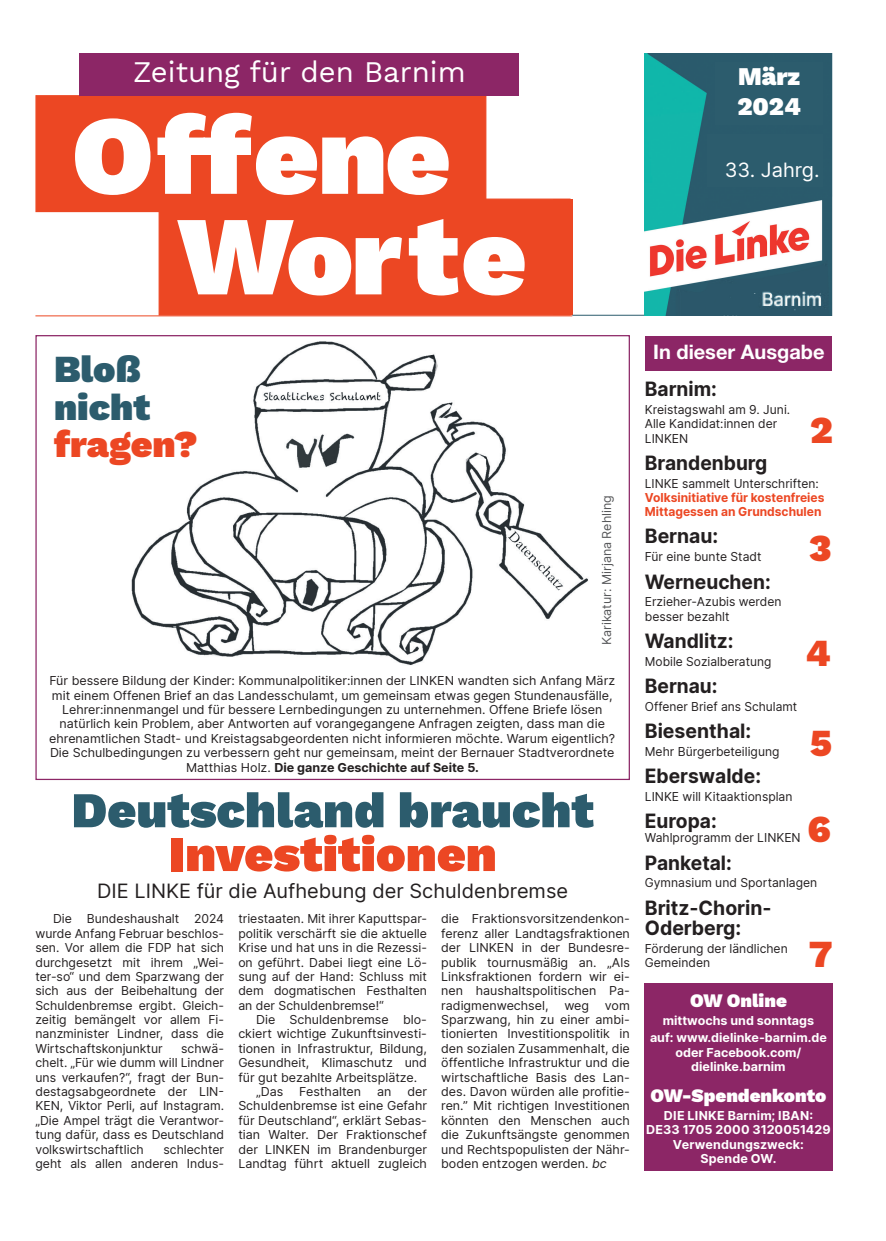
<style>
.page{position:relative;width:886px;height:1241px;background:#fff}
.page>*{position:absolute;margin:0;border:0;box-sizing:border-box;transform-origin:0 0}
.t1{font:900 112.5px "Work Sans";letter-spacing:.005em;color:#fff}
.t2{font:900 50px "Work Sans";color:#2c5c6d}
.t3{font:900 50px "Work Sans";color:#ec4723}
.t4{font:900 37.5px "Work Sans";color:#ec4723}
.t5{font:900 37.5px/37.5px "Work Sans";color:#2c5c6d}
.t6{font:29.38px "Work Sans";color:#fff}
.t7{font:900 25px/29.4px "Work Sans";color:#fff}
.t8{font:700 20px "Inter";color:#231f20;scale:.96 1}
.t9{font:700 20px/20px "Inter";color:#231f20}
.t10{font:20px "Inter";color:#231f20}
.t11{font:700 20px "Helvetica Neue LT Std";color:#fff}
.t12{font:20px "Inter";color:#fff}
.t13{font:900 18.75px "Work Sans";color:#fff}
.t14{font:12.5px/14.4px "Inter";color:#231f20;text-align:justify}
.t15{font:700 12.5px/14.4px "Inter";color:#fff;text-align:center}
.t16{font:12.5px "Inter";color:#231f20;scale:.96 1}
.t17{font:700 12.5px/14.4px "Inter";color:#ec4723;scale:.96 1}
.t18{font:12.5px "Inter";color:#57585a}
.s1{font-weight:700}
.s2{font-style:italic}
</style>
<div class="page">
<div style="left:159px;top:198px;width:411px;height:117px;background:#ec4723"></div>
<div style="left:35px;top:95px;width:451px;height:117px;background:#ec4723"></div>
<div style="left:80px;top:53px;width:439px;height:43px;background:#8c2666"></div>
<div style="left:553px;top:199px;width:20px;height:116px;background:#ec4723"></div>
<hr style="left:35px;top:315px;width:537px;height:1px;background:#ec4723">
<hr style="left:572px;top:315px;width:261px;height:1px;background:#2c5c6d">
<img style="left:644px;top:53px;width:189px;height:263px">
<div style="left:707px;top:135px;width:116px;height:52px;background:#2c5c6d"></div>
<div style="left:715px;top:62px;width:108px;height:63px;background:#2c5c6d"></div>
<img style="left:131px;top:341px;width:457px;height:324px">
<div style="left:645px;top:335px;width:187px;height:35px;background:#8c2666"></div>
<div style="left:644px;top:982px;width:189px;height:187px;background:#8c2666"></div>
<h3 class="t6" style="left:133px;top:49px;width:334px">Zeitung für den Barnim</h3>
<h1 class="t1" style="left:72px;top:69px;width:380px">Offene</h1>
<h1 class="t1" style="left:178px;top:170px;width:350px">W orte</h1>
<h3 class="t7" style="left:737px;top:61px;width:65px">März<br>2024</h3>
<h3 class="t12" style="left:725px;top:155px;width:96px">33. Jahrg.</h3>
<h3 class="t5" style="left:54px;top:349px;width:98px">Bloß nicht</h3>
<h3 class="t4" style="left:54px;top:416px;width:145px">fragen?</h3>
<p class="t18" style="left:597px;top:645px;width:152px;rotate:-90deg">Karikatur: Mirjana Rehling</p>
<p class="t14" style="left:49px;top:673px;width:567px;text-align:center">Für bessere Bildung der Kinder: Kommunalpolitiker:innen der LINKEN wandten sich Anfang März mit einem Offenen Brief an das Landesschulamt, um gemeinsam etwas gegen Stundenausfälle, Lehrer:innenmangel und für bessere Lernbedingungen zu unternehmen. Offene Briefe lösen natürlich kein Problem, aber Antworten auf vorangegangene Anfragen zeigten, dass man die ehrenamtlichen Stadt- und Kreistagsabgeordenten nicht informieren möchte. Warum eigentlich?<br>Die Schulbedingungen zu verbessern geht nur gemeinsam, meint der Bernauer Stadtverordnete Matthias Holz. <span class="s1">Die ganze Geschichte auf Seite 5.</span></p>
<h2 class="t2" style="left:71px;top:771px;width:524px">Deutschland braucht</h2>
<h2 class="t3" style="left:169px;top:815px;width:330px">Investitionen</h2>
<h3 class="t10" style="left:97px;top:876px;width:472px">DIE LINKE für die Aufhebung der Schuldenbremse</h3>
<p class="t14" style="left:35px;top:911px;width:190px;text-indent:18px">Die Bundeshaushalt 2024 wurde Anfang Februar beschlos&shy;sen. Vor allem die FDP hat sich durchgesetzt mit ihrem „Wei&shy;ter-so“ und dem Sparzwang der sich aus der Beibehaltung der Schuldenbremse ergibt. Gleich&shy;zeitig bemängelt vor allem Fi&shy;nanzminister Lindner, dass die Wirtschaftskonjunktur</p>
<p class="t14" style="left:238px;top:911px;width:190px">triestaaten. Mit ihrer Kaputtspar&shy;politik verschärft sie die aktuelle Krise und hat uns in die Rezessi&shy;on geführt. Dabei liegt eine Lö&shy;sung auf der Hand: Schluss mit dem dogmatischen Festhalten an der Schuldenbremse!“</p>
<p class="t14" style="left:256px;top:1011px;width:172px">Die Schuldenbremse blo-</p>
<p class="t14" style="left:238px;top:1026px;width:190px">ckiert wichtige Zukunftsinvesti-</p>
<p class="t14" style="left:238px;top:1040px;width:190px">tionen in Infrastruktur, Bildung,</p>
<p class="t14" style="left:238px;top:1054px;width:190px">Gesundheit, Klimaschutz und</p>
<p class="t14" style="left:238px;top:1069px;width:180px">für gut bezahlte Arbeitsplätze.</p>
<p class="t14" style="left:256px;top:1083px;width:29px">„Das</p>
<p class="t14" style="left:299px;top:1083px;width:63px">Festhalten</p>
<p class="t14" style="left:377px;top:1083px;width:16px">an</p>
<p class="t14" style="left:441px;top:911px;width:190px">die Fraktionsvorsitzendenkon&shy;ferenz aller Landtagsfraktionen der LINKEN in der Bundesre&shy;publik tournusmäßig an. „Als Linksfraktionen fordern wir ei&shy;nen haushaltspolitischen Pa&shy;radigmenwechsel,</p>
<p class="t14" style="left:441px;top:997px;width:190px;text-indent:164px">vom Sparzwang, hin zu einer ambi&shy;tionierten Investitionspolitik in den sozialen Zusammenhalt, die öffentliche Infrastruktur und die wirtschaftliche Basis des Lan&shy;des. Davon würden alle profitie&shy;ren.” Mit richtigen Investitionen könnten den Menschen auch die Zukunftsängste genommen und Rechtspopulisten der Nähr&shy;boden entzogen werden. <span class="s2">bc</span></p>
<p class="t14" style="left:564px;top:997px;width:26px">weg</p>
<p class="t14" style="left:35px;top:1040px;width:190px;text-indent:146px">schwä&shy;chelt. „Für wie dumm will Lindner uns verkaufen?“, fragt der Bun&shy;destagsabgeordnete der LIN-KEN, Viktor Perli, auf Instagram. „Die Ampel trägt die Verantwor&shy;tung dafür, dass es Deutschland volkswirtschaftlich</p>
<p class="t14" style="left:238px;top:1083px;width:190px;text-indent:169px">der Schuldenbremse ist eine Gefahr für Deutschland“, erklärt Sebas&shy;tian Walter. Der Fraktionschef der LINKEN im Brandenburger Landtag führt aktuell zugleich</p>
<p class="t14" style="left:35px;top:1141px;width:190px;text-align:right">schlechter<br>geht als allen anderen Indus-</p>
<h3 class="t11" style="left:653px;top:340px;width:173px">In dieser Ausgabe</h3>
<h3 class="t8" style="left:645px;top:373px;width:77px">Barnim:</h3>
<p class="t14" style="left:645px;top:402px;width:147px;text-align:left">Kreistagswahl am 9. Juni.<br>Alle Kandidat:innen der<br>LINKEN</p>
<h3 class="t4" style="left:810px;top:401px;width:24px">2</h3>
<h3 class="t8" style="left:645px;top:447px;width:129px">Brandenburg</h3>
<p class="t16" style="left:645px;top:474px;width:183px">LINKE sammelt Unterschriften:</p>
<p class="t17" style="left:645px;top:489px;width:189px">Volksinitiative für kostenfreies<br>Mittagessen an Grundschulen</p>
<h3 class="t9" style="left:645px;top:525px;width:75px">Bernau:</h3>
<p class="t14" style="left:645px;top:549px;width:118px">Für eine bunte Stadt</p>
<h3 class="t4" style="left:809px;top:520px;width:24px">3</h3>
<h3 class="t8" style="left:645px;top:566px;width:133px">Werneuchen:</h3>
<p class="t14" style="left:645px;top:594px;width:138px">Erzieher-Azubis werden besser bezahlt</p>
<h3 class="t8" style="left:645px;top:625px;width:94px">Wandlitz:</h3>
<p class="t16" style="left:645px;top:652px;width:133px">Mobile Sozialberatung</p>
<h3 class="t8" style="left:645px;top:670px;width:77px">Bernau:</h3>
<p class="t16" style="left:645px;top:697px;width:160px">Offener Brief ans Schulamt</p>
<h3 class="t9" style="left:645px;top:720px;width:108px">Biesenthal:</h3>
<p class="t14" style="left:645px;top:743px;width:136px">Mehr Bürgerbeteiligung</p>
<h3 class="t4" style="left:805px;top:624px;width:27px">4</h3>
<h3 class="t4" style="left:810px;top:714px;width:23px">5</h3>
<h3 class="t8" style="left:645px;top:760px;width:122px">Eberswalde:</h3>
<p class="t14" style="left:645px;top:788px;width:149px">LINKE will Kitaaktionsplan</p>
<h3 class="t8" style="left:645px;top:805px;width:76px">Europa:</h3>
<p class="t14" style="left:645px;top:830px;width:157px">Wahlprogramm der LINKEN</p>
<h3 class="t4" style="left:807px;top:800px;width:25px">6</h3>
<h3 class="t8" style="left:645px;top:847px;width:92px">Panketal:</h3>
<p class="t14" style="left:645px;top:875px;width:174px">Gymnasium und Sportanlagen</p>
<h3 class="t9" style="left:645px;top:896px;width:128px">Britz-Chorin-<br>Oderberg:</h3>
<p class="t14" style="left:645px;top:940px;width:144px">Förderung der ländlichen<br>Gemeinden</p>
<h3 class="t4" style="left:809px;top:925px;width:26px">7</h3>
<h3 class="t13" style="left:690px;top:985px;width:98px">OW Online</h3>
<p class="t15" style="left:650px;top:1010px;width:178px;line-height:17.9px">mittwochs und sonntags auf: www.dielinke-barnim.de</p>
<p class="t15" style="left:675px;top:1044px;width:127px">oder Facebook.com/ dielinke.barnim</p>
<h3 class="t13" style="left:650px;top:1080px;width:177px">OW-Spendenkonto</h3>
<p class="t15" style="left:646px;top:1107px;width:186px">DIE LINKE Barnim; IBAN:<br>DE33 1705 2000 3120051429<br>Verwendungszweck:<br>Spende OW.</p>
</div>
